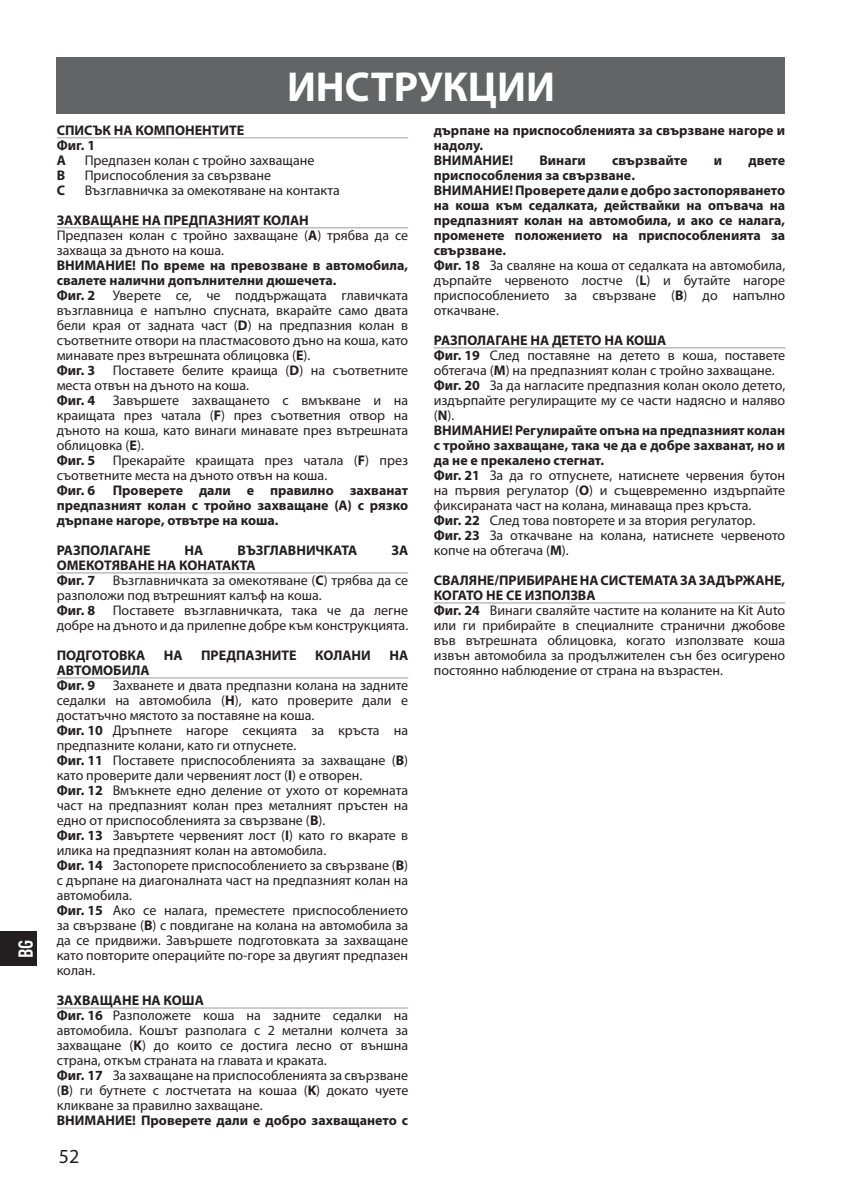
<style>
.page{position:relative;width:842px;height:1191px;background:#fff}
.page>*{position:absolute;margin:0;border:0;box-sizing:border-box;transform-origin:0 0}
.t1{font:700 42px "Myriad Pro";color:#fff}
.t2{font:20px "Myriad Pro";color:#231f20}
.t3{font:700 condensed 20px "DIN Pro";color:#fff}
.t4{font:14px/15px "Myriad Pro";color:#231f20}
.t5{font:700 14px/15px "Myriad Pro";color:#231f20}
.s1{font-weight:700}
.s2{font-weight:400}
</style>
<div class="page">
<div style="left:0;top:932px;width:37px;height:34px;background:#231f20"></div>
<hr style="left:57px;top:137px;width:351px;height:1px;background:#bbbdc0">
<hr style="left:57px;top:227px;width:351px;height:1px;background:#bbbdc0">
<hr style="left:57px;top:572px;width:351px;height:1px;background:#bbbdc0">
<hr style="left:57px;top:677px;width:351px;height:1px;background:#bbbdc0">
<hr style="left:57px;top:1007px;width:351px;height:1px;background:#bbbdc0">
<hr style="left:434px;top:347px;width:351px;height:1px;background:#bbbdc0">
<hr style="left:434px;top:602px;width:351px;height:1px;background:#bbbdc0">
<div style="left:57px;top:57px;width:728px;height:56px;background:#636466"></div>
<h2 class="t3" style="left:14px;top:958px;width:20px;rotate:-90deg">BG</h2>
<h1 class="t1" style="left:287px;top:71px;width:269px">ИНСТРУКЦИИ</h1>
<p class="t5" style="left:57px;top:124px;width:189px">СПИСЪК НА КОМПОНЕНТИТЕ<br>Фиг. 1<br>A</p>
<p class="t4" style="left:85px;top:154px;width:231px">Предпазен колан с тройно захващане</p>
<p class="t5" style="left:57px;top:169px;width:10px">B</p>
<p class="t4" style="left:85px;top:169px;width:188px">Приспособления за свързване</p>
<p class="t5" style="left:57px;top:184px;width:10px">C</p>
<p class="t4" style="left:85px;top:184px;width:257px">Възглавничка за омекотяване на контакта</p>
<p class="t4" style="left:57px;top:214px;width:353px"><span class="s1">ЗАХВАЩАНЕ НА ПРЕДПАЗНИЯТ КОЛАН<br></span>Предпазен колан с тройно захващане (<span class="s1">A</span>) трябва да се захваща за дъното на коша.</p>
<p class="t5" style="left:57px;top:259px;width:353px">ВНИМАНИЕ! По време на превозване в автомобила, свалете налични допълнителни дюшечета.<br>Фиг. 2</p>
<p class="t4" style="left:57px;top:289px;width:353px;text-indent:56px">Уверете се, че поддържащата главичката възглавница е напълно спусната, вкарайте само двата бели края от задната част (<span class="s1">D</span>) на предпазния колан в съответните отвори на пластмасовото дъно на коша, като минавате през вътрешната облицовка (<span class="s1">E</span>).<br><span class="s1">Фиг. 3</span></p>
<p class="t4" style="left:57px;top:364px;width:353px;text-indent:56px">Поставете белите краища (<span class="s1">D</span>) на съответните места отвън на дъното на коша.</p>
<p class="t5" style="left:57px;top:394px;width:40px">Фиг. 4</p>
<p class="t4" style="left:57px;top:394px;width:353px;text-indent:56px">Завършете захващането с вмъкване и на краищата през чатала (<span class="s1">F</span>) през съответния отвор на дъното на коша, като винаги минавате през вътрешната облицовка (<span class="s1">E</span>).<br><span class="s1">Фиг. 5</span></p>
<p class="t4" style="left:57px;top:454px;width:353px;text-indent:56px">Прекарайте краищата през чатала (<span class="s1">F</span>) през съответните места на дъното отвън на коша.</p>
<p class="t5" style="left:57px;top:484px;width:40px">Фиг. 6</p>
<p class="t5" style="left:57px;top:484px;width:353px;text-align:justify;text-indent:56px">Проверете дали е правилно захванат предпазният колан с тройно захващане (A) с рязко дърпане нагоре, отвътре на коша.</p>
<p class="t5" style="left:57px;top:544px;width:95px">РАЗПОЛАГАНЕ</p>
<p class="t5" style="left:185px;top:544px;width:20px">НА</p>
<p class="t5" style="left:238px;top:544px;width:121px">ВЪЗГЛАВНИЧКАТА</p>
<p class="t5" style="left:391px;top:544px;width:18px">ЗА</p>
<p class="t5" style="left:57px;top:559px;width:201px">ОМЕКОТЯВАНЕ НА КОНАТАКТА<br>Фиг. 7</p>
<p class="t4" style="left:57px;top:574px;width:353px;text-indent:56px">Възглавничката за омекотяване (<span class="s1">C</span>) трябва да се разположи под вътрешният калъф на коша.</p>
<p class="t5" style="left:57px;top:604px;width:40px">Фиг. 8</p>
<p class="t4" style="left:57px;top:604px;width:353px;text-align:right">Поставете възглавничката, така че да легне<br>добре на дъното и да прилепне добре към конструкцията.</p>
<p class="t5" style="left:57px;top:649px;width:90px">ПОДГОТОВКА</p>
<p class="t5" style="left:164px;top:649px;width:20px">НА</p>
<p class="t5" style="left:201px;top:649px;width:97px">ПРЕДПАЗНИТЕ</p>
<p class="t5" style="left:315px;top:649px;width:57px">КОЛАНИ</p>
<p class="t5" style="left:389px;top:649px;width:20px">НА</p>
<p class="t5" style="left:57px;top:664px;width:94px">АВТОМОБИЛА<br>Фиг. 9</p>
<p class="t4" style="left:57px;top:679px;width:353px;text-indent:56px">Захванете и двата предпазни колана на задните седалки на автомобила (<span class="s1">H</span>), като проверите дали е достатъчно мястото за поставяне на коша.<br><span class="s1">Фиг. 10</span> Дръпнете нагоре секцията за кръста на предпазните колани, като ги отпуснете.<br><span class="s1">Фиг. 11</span> Поставете приспособленията за захващане (<span class="s1">B</span>) като проверите дали червеният лост (<span class="s1">I</span>) е отворен.<br><span class="s1">Фиг. 12</span> Вмъкнете едно деление от ухото от коремната част на предпазният колан през металният пръстен на едно от приспособленията за свързване (<span class="s1">B</span>).<br><span class="s1">Фиг. 13</span> Завъртете червеният лост (<span class="s1">I</span>) като го вкарате в илика на предпазният колан на автомобила.<br><span class="s1">Фиг. 14</span> Застопорете приспособлението за свързване (<span class="s1">B</span>) с дърпане на диагоналната част на предпазният колан на автомобила.<br><span class="s1">Фиг. 15</span> Ако се налага, преместете приспособлението за свързване (<span class="s1">B</span>) с повдигане на колана на автомобила за да се придвижи. Завършете подготовката за захващане като повторите операцийте по-горе за двугият предпазен колан.</p>
<p class="t4" style="left:57px;top:994px;width:353px"><span class="s1">ЗАХВАЩАНЕ НА КОША<br>Фиг. 16</span> Разположете коша на задните седалки на автомобила. Кошът разполага с 2 метални колчета за захващане (<span class="s1">K</span>) до които се достига лесно от външна страна, откъм страната на главата и краката.<br><span class="s1">Фиг. 17</span> За захващане на приспособленията за свързване (<span class="s1">B</span>) ги бутнете с лостчетата на кошаa (<span class="s1">K</span>) докато чуете кликване за правилно захващане.</p>
<p class="t5" style="left:57px;top:1114px;width:353px">ВНИМАНИЕ! Проверете дали е добро захващането с</p>
<h2 class="t2" style="left:59px;top:1148px;width:22px">52</h2>
<p class="t5" style="left:434px;top:124px;width:353px">дърпане на приспособленията за свързване нагоре и надолу.<br>ВНИМАНИЕ!</p>
<p class="t5" style="left:539px;top:154px;width:48px">Винаги</p>
<p class="t5" style="left:612px;top:154px;width:77px">свързвайте</p>
<p class="t5" style="left:714px;top:154px;width:10px">и</p>
<p class="t5" style="left:748px;top:154px;width:38px">двете</p>
<p class="t5" style="left:434px;top:169px;width:353px">приспособления за свързване.<br>ВНИМАНИЕ! Проверете дали е добро застопоряването на коша към седалката, действайки на опъвача на предпазният колан на автомобила, и ако се налага, променете положението на приспособленията за свързване.<br>Фиг. 18 <span class="s2">За сваляне на коша от седалката на автомобила, дърпайте червеното лостче (</span>L<span class="s2">) и бутайте нагоре приспособлението за свързване (</span>B<span class="s2">) до напълно откачване.</span></p>
<p class="t4" style="left:434px;top:334px;width:353px"><span class="s1">РАЗПОЛАГАНЕ НА ДЕТЕТО НА КОША<br>Фиг. 19</span> След поставяне на детето в коша, поставете обтегача (<span class="s1">M</span>) на предпазният колан с тройно захващане.<br><span class="s1">Фиг. 20</span> За да нагласите предпазния колан около детето, издърпайте регулиращите му се части надясно и наляво (<span class="s1">N</span>).<br><span class="s1">ВНИМАНИЕ! Регулирайте опъна на предпазният колан с тройно захващане, така че да е добре захванат, но и да не е прекалено стегнат.<br>Фиг. 21</span> За да го отпуснете, натиснете червения бутон на първия регулатор (<span class="s1">O</span>) и същевременно издърпайте фиксираната част на колана, минаваща през кръста.<br><span class="s1">Фиг. 22</span> След това повторете и за втория регулатор.<br><span class="s1">Фиг. 23</span> За откачване на колана, натиснете червеното копче на обтегача (<span class="s1">M</span>).</p>
<p class="t4" style="left:434px;top:574px;width:353px"><span class="s1">СВАЛЯНЕ/ПРИБИРАНЕ НА СИСТЕМАТА ЗА ЗАДЪРЖАНЕ, КОГАТО НЕ СЕ ИЗПОЛЗВА<br>Фиг. 24</span> Винаги сваляйте частите на коланите на Kit Auto или ги прибирайте в специалните странични джобове във вътрешната облицовка, когато използвате коша извън автомобила за продължителен сън без осигурено постоянно наблюдение от страна на възрастен.</p>
</div>
